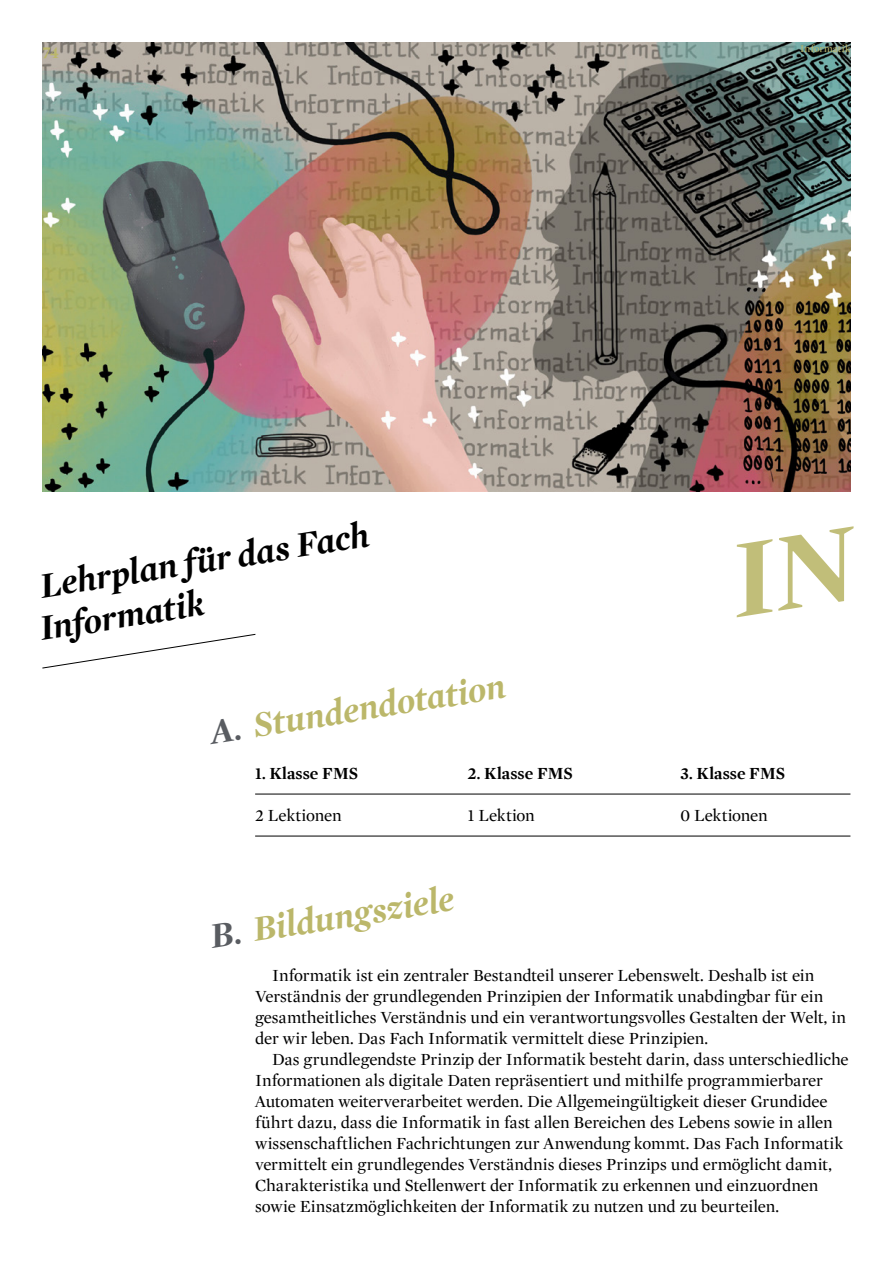
<style>
.page{position:relative;width:893px;height:1263px;background:#fff}
.page>*{position:absolute;margin:0;border:0;box-sizing:border-box;transform-origin:0 0}
.t1{font:italic 700 36px "Mercury Display";color:#bbb76a}
.t2{font:italic 700 36px/42px "Mercury Display";color:#000}
.t3{font:17.25px/21px "Mercury Display";letter-spacing:-.005em;color:#000}
.t4{font:700 17.25px "Mercury Display";letter-spacing:.005em;color:#000}
.t5{font:700 17.25px "Mercury Display";color:#bbb76a}
.t6{font:10.5px "Mercury Display";letter-spacing:.015em;color:#bbb76a}
.s1{color:#595c61}
</style>
<div class="page">
<img style="left:43px;top:43px;width:807px;height:448px">
<hr style="left:255px;top:794px;width:595px;height:1px;background:#000">
<hr style="left:255px;top:836px;width:595px;height:1px;background:#000">
<svg style="left:42px;top:633px;width:214px;height:36px"></svg>
<p class="t5" style="left:43px;top:43px;width:18px">74</p>
<p class="t6" style="left:800px;top:43px;width:52px">Informatik</p>
<h1 class="t2" style="left:30px;top:566px;width:341px;rotate:-9deg">Lehrplan für das Fach<br>Informatik</h1>
<h1 class="t1" style="left:207px;top:711px;width:300px;rotate:-9deg"><span class="s1">A.</span> Stundendotation</h1>
<p class="t4" style="left:255px;top:763px;width:105px">1. Klasse FMS</p>
<p class="t4" style="left:468px;top:763px;width:107px">2. Klasse FMS</p>
<p class="t4" style="left:680px;top:763px;width:106px">3. Klasse FMS</p>
<p class="t3" style="left:255px;top:805px;width:88px">2 Lektionen</p>
<p class="t3" style="left:468px;top:805px;width:69px">1 Lektion</p>
<p class="t3" style="left:680px;top:805px;width:89px">0 Lektionen</p>
<h1 class="t1" style="left:207px;top:915px;width:248px;rotate:-9deg"><span class="s1">B.</span> Bildungsziele</h1>
<p class="t3" style="left:255px;top:965px;width:592px;text-indent:17px">Informatik ist ein zentraler Bestandteil unserer Lebenswelt. Deshalb ist ein Verständnis der grundlegenden Prinzipien der Informatik unabdingbar für ein gesamtheitliches Verständnis und ein verantwortungsvolles Gestalten der Welt, in der wir leben. Das Fach Informatik vermittelt diese Prinzipien.</p>
<p class="t3" style="left:255px;top:1049px;width:595px;text-indent:17px">Das grundlegendste Prinzip der Informatik besteht darin, dass unterschiedliche Informationen als digitale Daten repräsentiert und mithilfe programmierbarer Automaten weiterverarbeitet werden. Die Allgemeingültigkeit dieser Grundidee führt dazu, dass die Informatik in fast allen Bereichen des Lebens sowie in allen wissenschaftlichen Fachrichtungen zur Anwendung kommt. Das Fach Informatik vermittelt ein grundlegendes Verständnis dieses Prinzips und ermöglicht damit, Charakteristika und Stellenwert der Informatik zu erkennen und einzuordnen sowie Einsatzmöglichkeiten der Informatik zu nutzen und zu beurteilen.</p>
</div>
